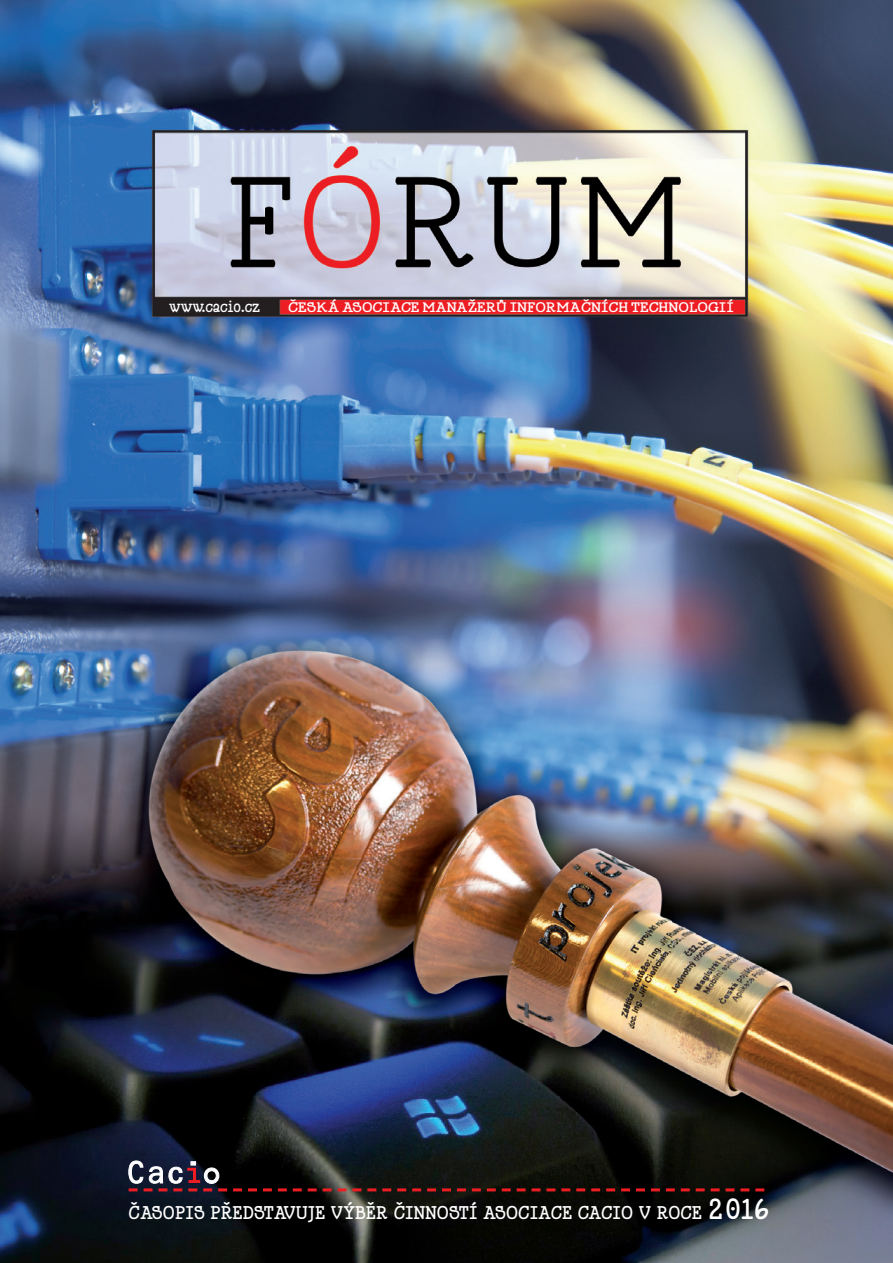
<style>
.page{position:relative;width:893px;height:1263px;background:#fff}
.page>*{position:absolute;margin:0;border:0;box-sizing:border-box;transform-origin:0 0}
.t1{font:700 16.2px "Happy Phantom";letter-spacing:.01em;color:#fff;scale:1.05 1}
.t2{font:700 13.5px "Happy Phantom";color:#fff}
.t3{font:700 12.15px "Happy Phantom";color:#fff;scale:1.24 1}
.s1{font-size:25.5px}
</style>
<div class="page">
<img style="left:0;top:0;width:893px;height:1263px">
<svg style="left:129px;top:1161px;width:635px;height:30px;background:#231a18"></svg>
<p class="t2" style="left:169px;top:297px;width:92px">www.cacio.cz</p>
<p class="t3" style="left:288px;top:299px;width:361px">ČESKÁ ASOCIACE MANAŽERŮ INFORMAČNÍCH TECHNOLOGIÍ</p>
<p class="t1" style="left:129px;top:1201px;width:612px">ČASOPIS PŘEDSTAVUJE VÝBĚR ČINNOSTÍ ASOCIACE CACIO V ROCE <span class="s1">2016</span></p>
</div>
